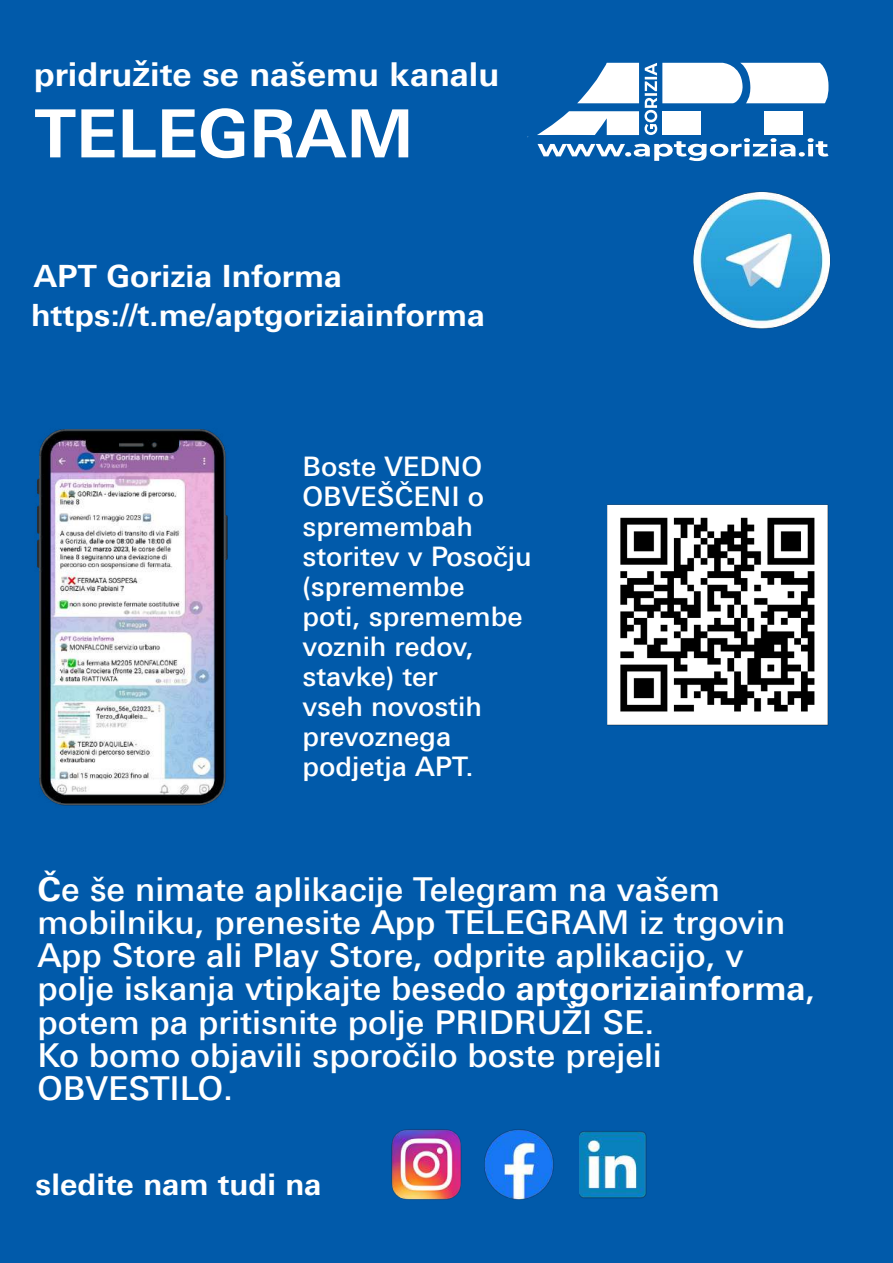
<style>
.page{position:relative;width:893px;height:1263px;background:#015aaa}
.page>*{position:absolute;margin:0;border:0;box-sizing:border-box;transform-origin:0 0}
.t1{font:700 66.45px "Univers Next Pro";color:#fff}
.t2{font:500 33px/33px "Univers Next Pro";color:#fff}
.t3{font:700 33px "Univers Next Pro";color:#fff}
.t4{font:700 30.75px "Univers Next Pro";color:#fff}
.t5{font:700 29.85px "Univers Next Pro";color:#fff}
.t6{font:500 27px/30px "Univers Next Pro";color:#fff}
.s1{font-weight:700}
</style>
<div class="page">
<img style="left:693px;top:191px;width:138px;height:138px">
<svg style="left:537px;top:63px;width:292px;height:98px"></svg>
<img style="left:607px;top:504px;width:222px;height:222px">
<img style="left:391px;top:1129px;width:163px;height:71px">
<img style="left:579px;top:1131px;width:67px;height:68px">
<img style="left:37px;top:429px;width:191px;height:377px">
<p class="t3" style="left:34px;top:55px;width:467px">pridruŽite se našemu kanalu</p>
<h1 class="t1" style="left:35px;top:94px;width:381px">TELEGRAM</h1>
<p class="t4" style="left:34px;top:258px;width:309px">APT Gorizia Informa</p>
<p class="t4" style="left:31px;top:297px;width:455px">https://t.me/aptgoriziainforma</p>
<p class="t6" style="left:302px;top:452px;width:231px">Boste VEDNO<br>OBVEŠČENI o spremembah storitev v Posočju (spremembe<br>poti, spremembe voznih redov, stavke) ter<br>vseh novostih prevoznega podjetja APT.</p>
<p class="t2" style="left:37px;top:873px;width:779px"><span class="s1">Č</span>e še nimate aplikacije Telegram na vašem mobilniku, prenesite App TELEGRAM iz trgovin App Store ali Play Store, odprite aplikacijo, v polje iskanja vtipkajte besedo <span class="s1">aptgoriziainforma</span>, potem pa pritisnite polje PRIDRUŽI SE.<br>Ko bomo objavili sporočilo boste prejeli OBVESTILO.</p>
<p class="t5" style="left:35px;top:1166px;width:288px">sledite nam tudi na</p>
</div>
